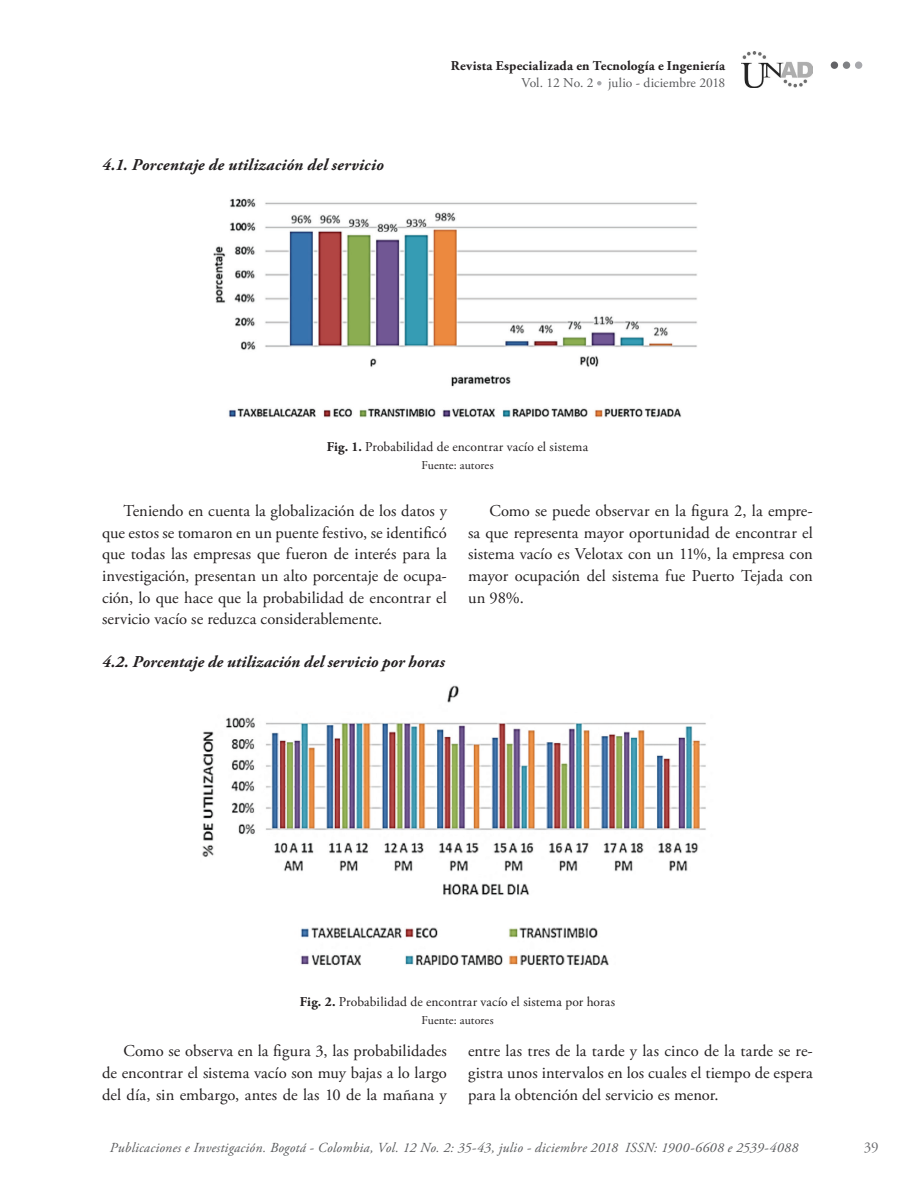
<style>
.page{position:relative;width:915px;height:1191px;background:#fff}
.page>*{position:absolute;margin:0;border:0;box-sizing:border-box;transform-origin:0 0}
.TEXTO_CORRIDO{font:16.5px/21.6px "Adobe Garamond Pro";color:#231f20;text-align:justify}
._3_Subtitulos{font:italic 700 16.5px "Adobe Garamond Pro";letter-spacing:.005em;color:#231f20}
.t1{font:15px "Adobe Garamond Pro";color:#6c6d70}
.t2{font:italic 13.8px "Adobe Garamond Pro";letter-spacing:.02em;color:#57585a}
._3_Figura_1_linea{font:13.5px "Adobe Garamond Pro";letter-spacing:.01em;color:#231f20}
.t3{font:700 13.5px "Adobe Garamond Pro";letter-spacing:.015em;color:#231f20}
.t4{font:13.5px "Adobe Garamond Pro";letter-spacing:-.01em;color:#57585a}
.Fuente{font:12px "Adobe Garamond Pro";color:#231f20}
.s1{font-weight:700}
</style>
<div class="page">
<img style="left:741px;top:52px;width:71px;height:35px">
<div style="left:830px;top:61px;width:7px;height:8px;background:#636366;border-radius:50%"></div>
<svg style="left:842px;top:61px;width:7px;height:8px"></svg>
<div style="left:854px;top:61px;width:8px;height:8px;background:#a8a9ad;border-radius:50%"></div>
<svg style="left:597px;top:81px;width:4px;height:4px"></svg>
<img style="left:213px;top:198px;width:484px;height:220px">
<img style="left:202px;top:685px;width:504px;height:281px">
<p class="_3_Subtitulos" style="left:102px;top:156px;width:283px">4.1. Porcentaje de utilización del servicio</p>
<p class="t3" style="left:451px;top:58px;width:276px">Revista Especializada en Tecnología e Ingeniería</p>
<p class="t4" style="left:521px;top:75px;width:205px">Vol. 12 No. 2 julio - diciembre 2018</p>
<p class="_3_Figura_1_linea" style="left:326px;top:439px;width:263px"><span class="s1">Fig. 1.</span> Probabilidad de encontrar vacío el sistema</p>
<p class="Fuente" style="left:421px;top:458px;width:74px">Fuente: autores</p>
<p class="TEXTO_CORRIDO" style="left:102px;top:501px;width:346px;text-indent:21px">Teniendo en cuenta la globalización de los datos y que estos se tomaron en un puente festivo, se identificó que todas las empresas que fueron de interés para la investigación, presentan un alto porcentaje de ocupa&shy;ción, lo que hace que la probabilidad de encontrar el servicio vacío se reduzca considerablemente.</p>
<p class="TEXTO_CORRIDO" style="left:468px;top:501px;width:346px;text-indent:21px">Como se puede observar en la figura 2, la empre&shy;sa que representa mayor oportunidad de encontrar el sistema vacío es Velotax con un 11%, la empresa con mayor ocupación del sistema fue Puerto Tejada con un 98%.</p>
<p class="_3_Subtitulos" style="left:102px;top:652px;width:344px">4.2. Porcentaje de utilización del servicio por horas</p>
<p class="_3_Figura_1_linea" style="left:300px;top:993px;width:316px"><span class="s1">Fig. 2.</span> Probabilidad de encontrar vacío el sistema por horas</p>
<p class="Fuente" style="left:421px;top:1012px;width:74px">Fuente: autores</p>
<p class="TEXTO_CORRIDO" style="left:102px;top:1041px;width:346px;text-indent:21px">Como se observa en la figura 3, las probabilidades de encontrar el sistema vacío son muy bajas a lo largo del día, sin embargo, antes de las 10 de la mañana y</p>
<p class="TEXTO_CORRIDO" style="left:468px;top:1041px;width:346px">entre las tres de la tarde y las cinco de la tarde se re&shy;gistra unos intervalos en los cuales el tiempo de espera para la obtención del servicio es menor.</p>
<p class="t2" style="left:110px;top:1139px;width:689px">Publicaciones e Investigación. Bogotá - Colombia, Vol. 12 No. 2: 35-43, julio - diciembre 2018 ISSN: 1900-6608 e 2539-4088</p>
<p class="t1" style="left:863px;top:1137px;width:16px">39</p>
</div>
